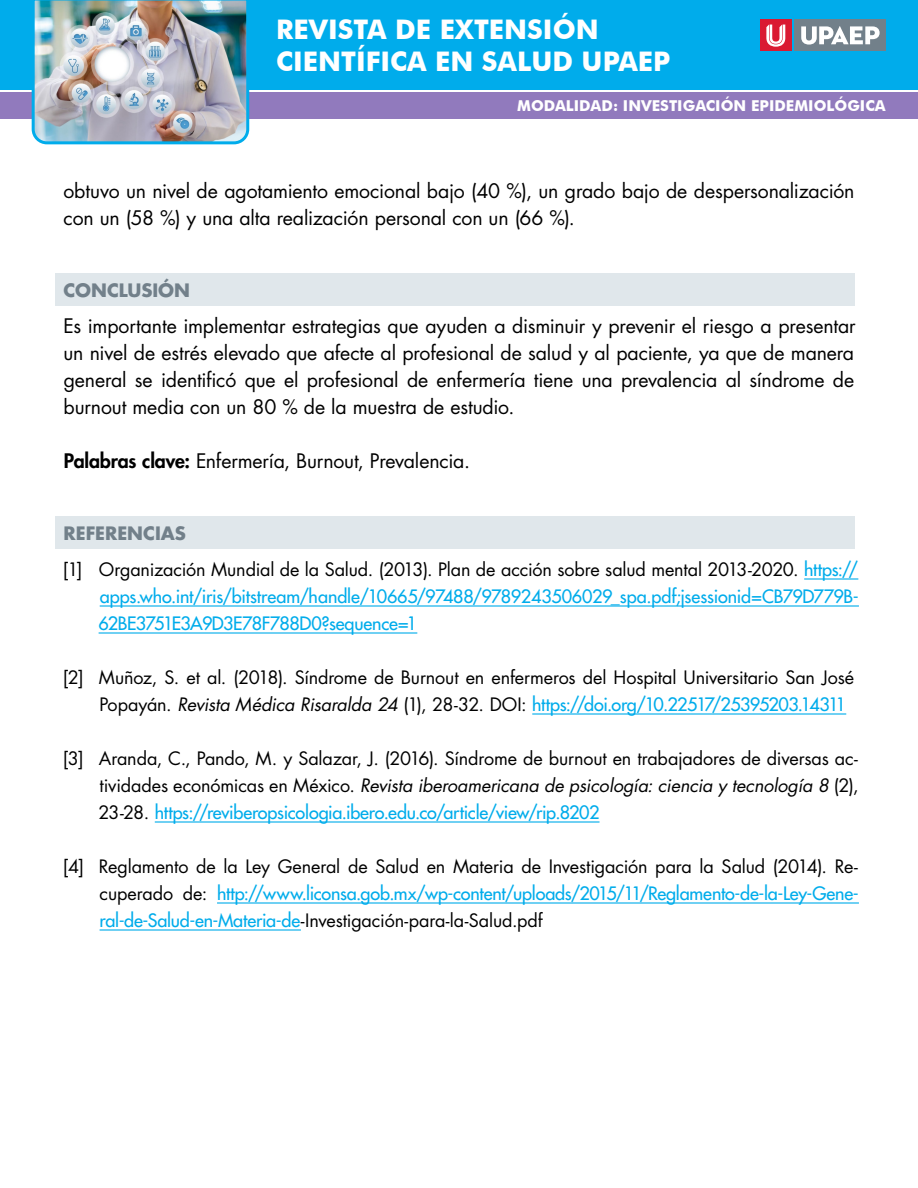
<style>
.page{position:relative;width:918px;height:1188px;background:#fff}
.page>*{position:absolute;margin:0;border:0;box-sizing:border-box;transform-origin:0 0}
.t1{font:700 27px/32.4px "Futura BT";color:#fff}
.cuerpo{font:19.5px/27px "Futura Std";letter-spacing:-.01em;color:#000}
.referencias{font:18px/27px "Futura Std";letter-spacing:-.01em;color:#000;text-align:justify}
.referencias-2{font:500 18px/27px "Futura Std";letter-spacing:-.02em;color:#00aceb;text-align:justify}
.apartado{font:700 18px "Futura Std";color:#72808a}
.t2{font:700 15px "Futura BT";color:#fff}
.s1{font-weight:800}
.s2{font-weight:400;color:#000}
.s3{font-style:italic}
.s4{font-weight:500;color:#00aceb}
</style>
<div class="page">
<div style="left:0;top:92px;width:918px;height:27px;background:#917abd"></div>
<div style="left:0;top:0;width:918px;height:90px;background:#00aceb"></div>
<img style="left:31px;top:0;width:219px;height:145px">
<div style="left:795px;top:20px;width:91px;height:31px;background:#72808a"></div>
<svg style="left:801px;top:26px;width:79px;height:19px"></svg>
<div style="left:760px;top:20px;width:32px;height:31px;background:#da1a32"></div>
<svg style="left:766px;top:25px;width:19px;height:22px"></svg>
<div style="left:56px;top:273px;width:799px;height:33px;background:#e0e7eb"></div>
<div style="left:56px;top:516px;width:799px;height:33px;background:#e0e7eb"></div>
<hr style="left:804px;top:578px;width:54px;height:2px;background:#00aceb">
<hr style="left:100px;top:605px;width:759px;height:2px;background:#00aceb">
<hr style="left:99px;top:632px;width:318px;height:2px;background:#00aceb">
<hr style="left:532px;top:713px;width:314px;height:2px;background:#00aceb">
<hr style="left:155px;top:821px;width:445px;height:2px;background:#00aceb">
<hr style="left:217px;top:902px;width:642px;height:2px;background:#00aceb">
<hr style="left:100px;top:929px;width:201px;height:2px;background:#00aceb">
<h1 class="t1" style="left:276px;top:13px;width:396px">REVISTA DE EXTENSIÓN<br>CIENTÍFICA EN SALUD UPAEP</h1>
<p class="t2" style="left:517px;top:97px;width:370px">MODALIDAD: INVESTIGACIÓN EPIDEMIOLÓGICA</p>
<p class="cuerpo" style="left:63px;top:178px;width:793px">obtuvo un nivel de agotamiento emocional bajo (40 %), un grado bajo de despersonalización con un (58 %) y una alta realización personal con un (66 %).</p>
<p class="apartado" style="left:64px;top:278px;width:128px">CONCLUSIÓN</p>
<p class="cuerpo" style="left:63px;top:313px;width:794px;text-align:justify">Es importante implementar estrategias que ayuden a disminuir y prevenir el riesgo a presentar un nivel de estrés elevado que afecte al profesional de salud y al paciente, ya que de manera general se identificó que el profesional de enfermería tiene una prevalencia al síndrome de burnout media con un 80 % de la muestra de estudio.</p>
<p class="cuerpo" style="left:64px;top:448px;width:408px"><span class="s1">Palabras clave:</span> Enfermería, Burnout, Prevalencia.</p>
<p class="apartado" style="left:64px;top:521px;width:124px">REFERENCIAS</p>
<p class="referencias-2" style="left:99px;top:556px;width:762px;text-indent:-36px"><span class="s2">[1] Organización Mundial de la Salud. (2013). Plan de acción sobre salud mental 2013-2020.</span> https:// apps.who.int/iris/bitstream/handle/10665/97488/9789243506029_spa.pdf;jsessionid=CB79D779B-62BE3751E3A9D3E78F788D0?sequence=1</p>
<p class="referencias" style="left:99px;top:664px;width:756px;text-indent:-37px">[2] Muñoz, S. et al. (2018). Síndrome de Burnout en enfermeros del Hospital Universitario San José<br>Popayán. <span class="s3">Revista Médica Risaralda 24</span> (1), 28-32. DOI: <span class="s4">https://doi.org/10.22517/25395203.14311</span></p>
<p class="referencias" style="left:98px;top:745px;width:762px;text-indent:-35px">[3] Aranda, C., Pando, M. y Salazar, J. (2016). Síndrome de burnout en trabajadores de diversas ac&shy;tividades económicas en México. <span class="s3">Revista iberoamericana de psicología: ciencia y tecnología 8</span> (2), 23-28. <span class="s4">https://reviberopsicologia.ibero.edu.co/article/view/rip.8202</span></p>
<p class="referencias" style="left:100px;top:853px;width:761px;text-indent:-37px">[4] Reglamento de la Ley General de Salud en Materia de Investigación para la Salud (2014). Re&shy;cuperado de: <span class="s4">http://www.liconsa.gob.mx/wp-content/uploads/2015/11/Reglamento-de-la-Ley-Gene&shy;ral-de-Salud-en-Materia-de</span>-Investigación-para-la-Salud.pdf</p>
</div>
